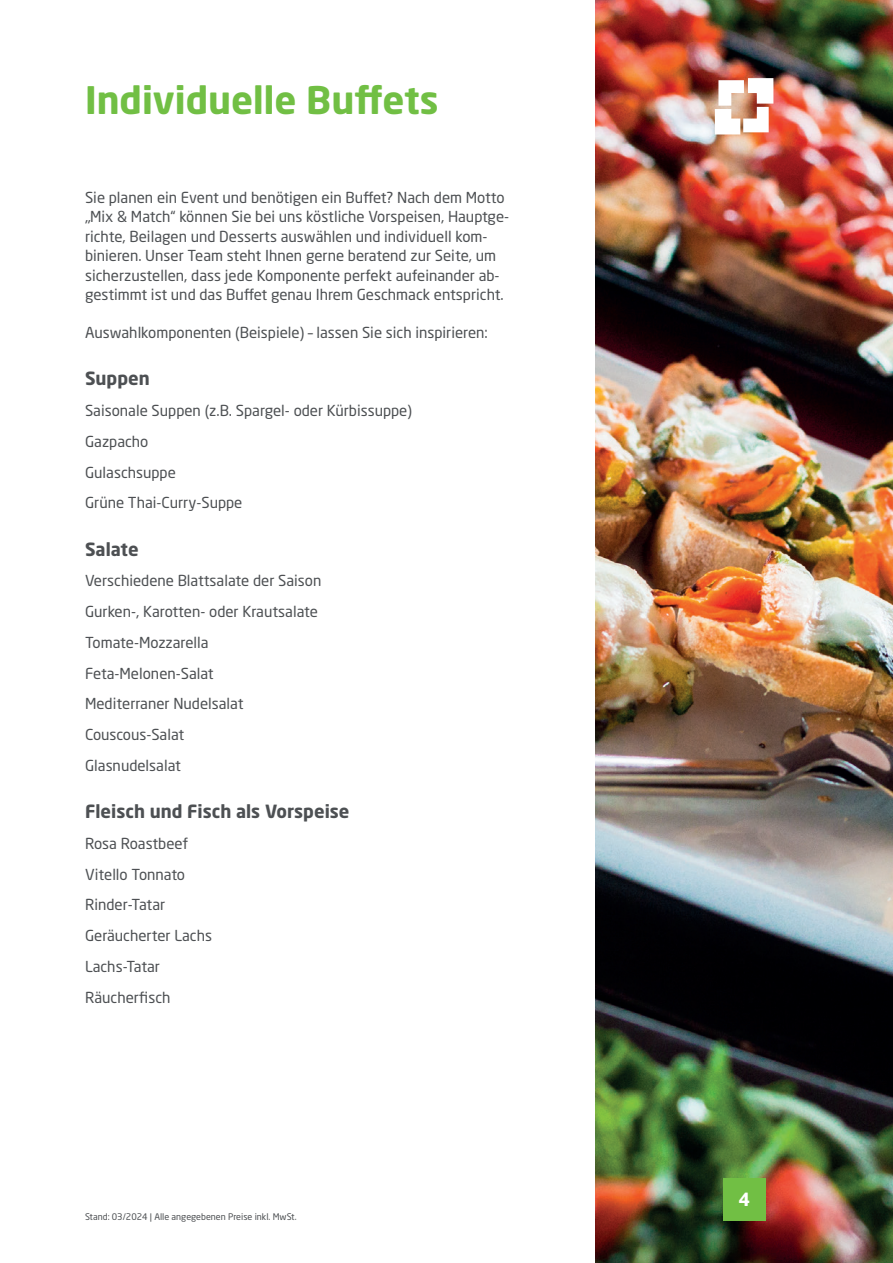
<style>
.page{position:relative;width:893px;height:1263px;background:#fff}
.page>*{position:absolute;margin:0;border:0;box-sizing:border-box;transform-origin:0 0}
.t1{font:700 37.5px "Neo Sans W1 G";color:#71bf44}
.t2{font:700 18px "Neo Sans W1 G";color:#4d5053}
.t3{font:700 18px "Neo Sans W1 G";color:#fff}
.t4{font:15px/30.8px "Neo Sans W1 G";color:#4d5053}
.t5{font:9px "Neo Sans W1 G";color:#4d5053}
</style>
<div class="page">
<img style="left:595px;top:0;width:298px;height:1263px">
<svg style="left:715px;top:78px;width:58px;height:56px"></svg>
<div style="left:723px;top:1178px;width:42px;height:42px;background:#71bf44"></div>
<h1 class="t1" style="left:85px;top:76px;width:355px">Individuelle Buffets</h1>
<p class="t4" style="left:85px;top:187px;width:426px;line-height:19.5px">Sie planen ein Event und benötigen ein Buffet? Nach dem Motto „Mix &amp; Match“ können Sie bei uns köstliche Vorspeisen, Hauptge&shy;richte, Beilagen und Desserts auswählen und individuell kom&shy;binieren. Unser Team steht Ihnen gerne beratend zur Seite, um sicherzustellen, dass jede Komponente perfekt aufeinander ab&shy;gestimmt ist und das Buffet genau Ihrem Geschmack entspricht.</p>
<p class="t4" style="left:85px;top:317px;width:404px">Auswahlkomponenten (Beispiele) – lassen Sie sich inspirieren:</p>
<p class="t2" style="left:85px;top:367px;width:66px">Suppen</p>
<p class="t4" style="left:85px;top:395px;width:328px">Saisonale Suppen (z.B. Spargel- oder Kürbissuppe)<br>Gazpacho<br>Gulaschsuppe<br>Grüne Thai-Curry-Suppe</p>
<p class="t2" style="left:85px;top:537px;width:55px">Salate</p>
<p class="t4" style="left:85px;top:565px;width:238px">Verschiedene Blattsalate der Saison<br>Gurken-, Karotten- oder Krautsalate<br>Tomate-Mozzarella<br>Feta-Melonen-Salat<br>Mediterraner Nudelsalat<br>Couscous-Salat<br>Glasnudelsalat</p>
<p class="t2" style="left:85px;top:800px;width:266px">Fleisch und Fisch als Vorspeise</p>
<p class="t4" style="left:85px;top:828px;width:129px">Rosa Roastbeef<br>Vitello Tonnato<br>Rinder-Tatar<br>Geräucherter Lachs<br>Lachs-Tatar<br>Räucherfisch</p>
<p class="t5" style="left:85px;top:1211px;width:213px">Stand: 03/2024 | Alle angegebenen Preise inkl. MwSt.</p>
<p class="t3" style="left:738px;top:1188px;width:13px">4</p>
</div>
